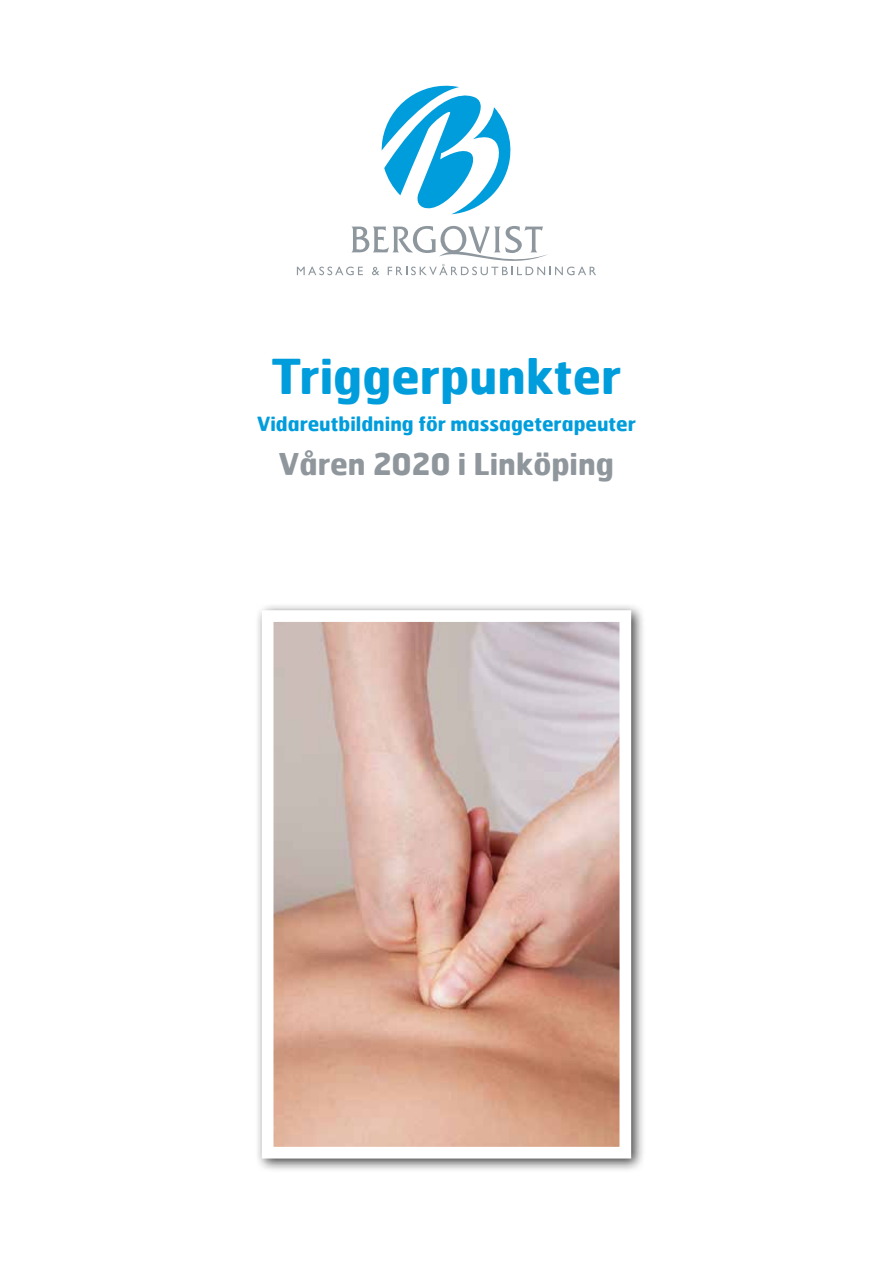
<style>
.page{position:relative;width:893px;height:1263px;background:#fff}
.page>*{position:absolute;margin:0;border:0;box-sizing:border-box;transform-origin:0 0}
.t1{font:700 48px "Hermes";color:#009ddc}
.t2{font:700 30px "Hermes";color:#8f979d}
.t3{font:700 19.5px "Hermes";color:#009ddc}
</style>
<div class="page">
<svg style="left:382px;top:86px;width:129px;height:129px"></svg>
<svg style="left:297px;top:226px;width:299px;height:49px"></svg>
<div style="left:254px;top:603px;width:392px;height:570px;background:#000;opacity:.75"></div>
<img style="left:275px;top:623px;width:343px;height:522px">
<div style="left:262px;top:610px;width:369px;height:548px;border:12px solid #fff"></div>
<h1 class="t1" style="left:272px;top:345px;width:351px">Triggerpunkter</h1>
<p class="t3" style="left:257px;top:411px;width:380px">Vidareutbildning för massageterapeuter</p>
<h2 class="t2" style="left:279px;top:445px;width:337px">Våren 2020 i Linköping</h2>
</div>
